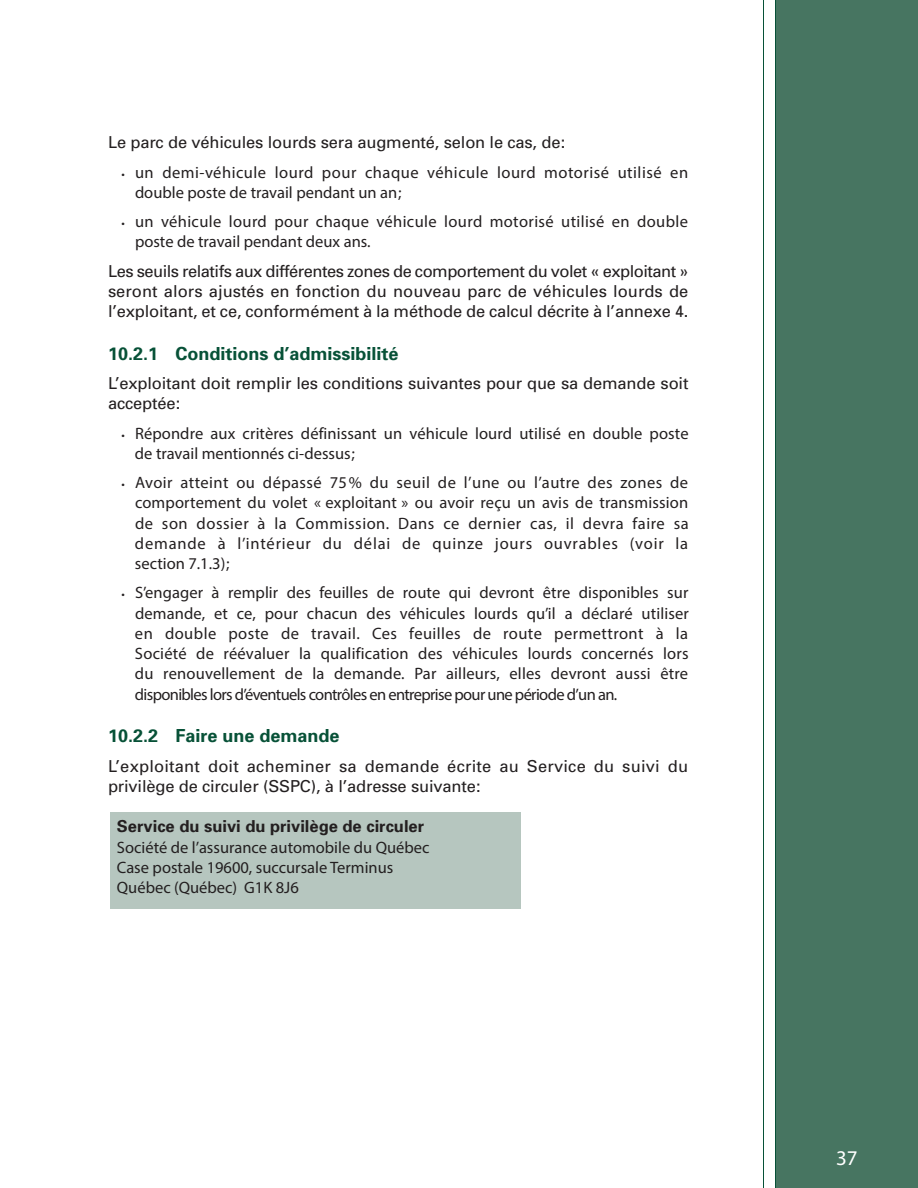
<style>
.page{position:relative;width:918px;height:1188px;background:#fff}
.page>*{position:absolute;margin:0;border:0;box-sizing:border-box;transform-origin:0 0}
.t1{font:21px "Myriad Pro";color:#fff}
.t2{font:700 18px "Univers";color:#075137}
.t3{font:16.5px/20.2px "Myriad Pro";color:#231f20}
.t4{font:16.5px/20.2px "Univers";letter-spacing:-.01em;color:#231f20;text-align:justify}
.t5{font:16.5px/20.2px "Univers";letter-spacing:.01em;color:#231f20}
.t6{font:16.5px/20.2px "Myriad Pro";letter-spacing:.03em;color:#231f20}
.t7{font:16.5px/20.2px "Myriad Pro";letter-spacing:.025em;color:#231f20}
.t8{font:700 16.5px "Univers";color:#231f20}
.s1{font-size:12px}
</style>
<div class="page">
<div style="left:775px;top:0;width:143px;height:1188px;background:#477561"></div>
<hr style="left:775px;top:0;width:1px;height:1188px;background:#075137">
<hr style="left:763px;top:0;width:1px;height:1188px;background:#075137">
<div style="left:110px;top:812px;width:411px;height:96px;background:#b6c6bf"></div>
<p class="t4" style="left:108px;top:132px;width:459px">Le parc de véhicules lourds sera augmenté, selon le cas, de :</p>
<p class="t6" style="left:135px;top:162px;width:555px;text-indent:-14px"><span class="s1">•</span> un demi-véhicule lourd pour chaque véhicule lourd motorisé utilisé en double poste de travail pendant un an ;</p>
<p class="t7" style="left:135px;top:211px;width:555px;text-indent:-14px"><span class="s1">•</span> un véhicule lourd pour chaque véhicule lourd motorisé utilisé en double poste de travail pendant deux ans.</p>
<p class="t4" style="left:108px;top:260px;width:582px">Les seuils relatifs aux différentes zones de comportement du volet « exploitant » seront alors ajustés en fonction du nouveau parc de véhicules lourds de l’exploitant, et ce, conformément à la méthode de calcul décrite à l’annexe 4.</p>
<h4 class="t2" style="left:108px;top:343px;width:292px">10.2.1 Conditions d’admissibilité</h4>
<p class="t4" style="left:108px;top:373px;width:582px">L’exploitant doit remplir les conditions suivantes pour que sa demande soit acceptée :</p>
<p class="t3" style="left:135px;top:423px;width:555px;text-indent:-13px"><span class="s1">•</span> Répondre aux critères définissant un véhicule lourd utilisé en double poste de travail mentionnés ci-dessus ;</p>
<p class="t3" style="left:135px;top:472px;width:555px;text-align:justify;text-indent:-13px"><span class="s1">•</span> Avoir atteint ou dépassé 75 % du seuil de l’une ou l’autre des zones de comportement du volet « exploitant » ou avoir reçu un avis de transmission de son dossier à la Commission. Dans ce dernier cas, il devra faire sa demande à l’intérieur du délai de quinze jours ouvrables (voir la section 7.1.3) ;</p>
<p class="t3" style="left:135px;top:582px;width:555px;text-align:justify;text-indent:-13px"><span class="s1">•</span> S’engager à remplir des feuilles de route qui devront être disponibles sur demande, et ce, pour chacun des véhicules lourds qu’il a déclaré utiliser en double poste de travail. Ces feuilles de route permettront à la Société de réévaluer la qualification des véhicules lourds concernés lors du renouvellement de la demande. Par ailleurs, elles devront aussi être disponibles lors d’éventuels contrôles en entreprise pour une période d’un an.</p>
<h4 class="t2" style="left:108px;top:725px;width:233px">10.2.2 Faire une demande</h4>
<p class="t5" style="left:108px;top:755px;width:582px">L’exploitant doit acheminer sa demande écrite au Service du suivi du privilège de circuler (SSPC), à l’adresse suivante :</p>
<p class="t8" style="left:117px;top:817px;width:309px">Service du suivi du privilège de circuler</p>
<p class="t3" style="left:117px;top:837px;width:314px">Société de l’assurance automobile du Québec<br>Case postale 19600, succursale Terminus<br>Québec (Québec) G1K 8J6</p>
<p class="t1" style="left:836px;top:1145px;width:23px">37</p>
</div>
